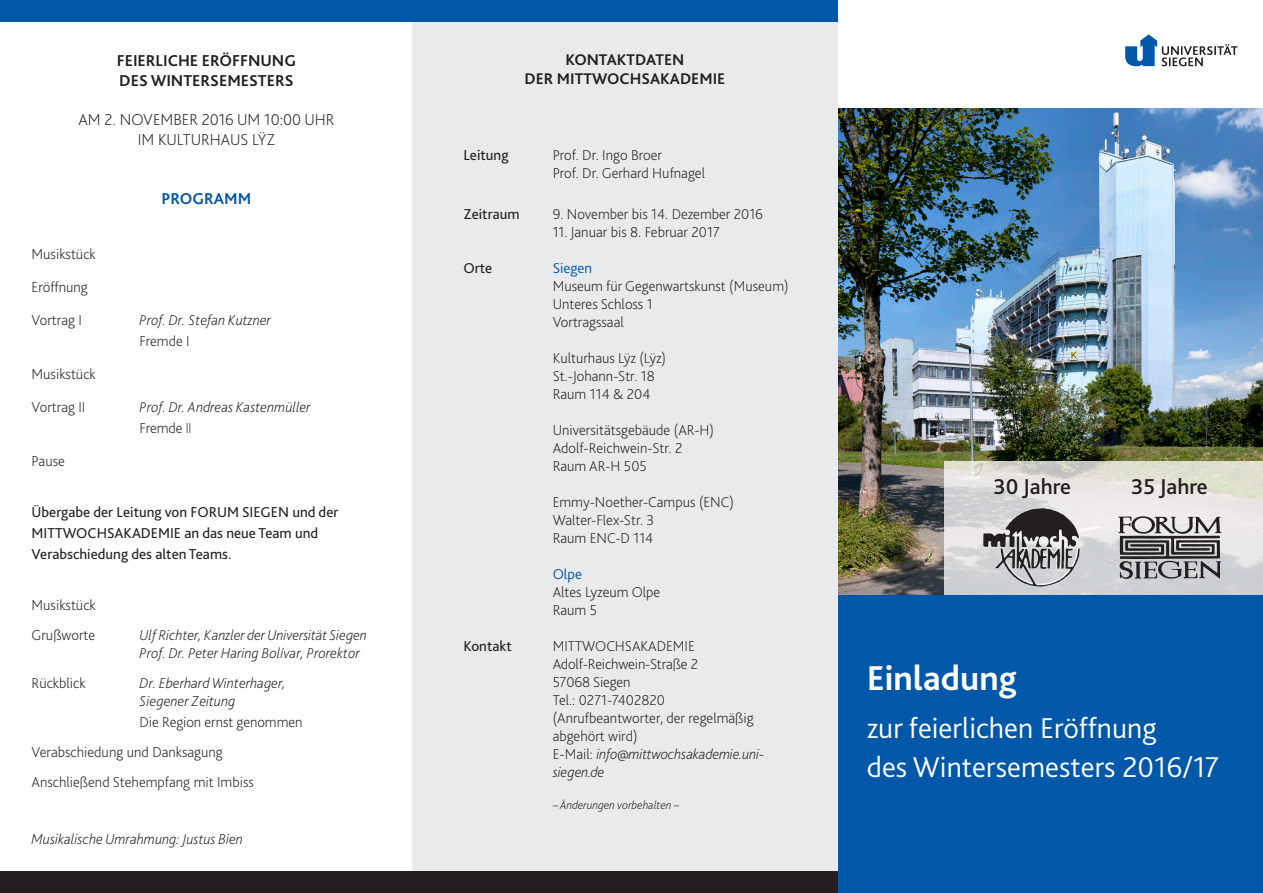
<style>
.page{position:relative;width:1263px;height:893px;background:#fff}
.page>*{position:absolute;margin:0;border:0;box-sizing:border-box;transform-origin:0 0}
.t1{font:700 36px "Bliss 2";color:#fff}
.t2{font:300 30px/39px "Bliss 2";color:#fff}
.t3{font:500 22.5px "Bliss 2";color:#231f20}
.t4{font:200 16.5px/19.8px "Bliss 2";color:#231f20;text-align:center}
.t5{font:700 16.5px/19.8px "Bliss 2";color:#231f20}
.t6{font:700 16.5px "Bliss 2";color:#0157a8}
.t7{font:700 16.2px/19.4px "Bliss 2";color:#231f20;text-align:center}
.t8{font:200 15px/18px "Bliss 2";color:#231f20}
.t9{font:italic 200 15px/18px "Bliss 2";color:#231f20}
.t10{font:15px/21px "Bliss 2";color:#231f20}
.t11{font:300 15px "Bliss 2";color:#0157a8}
.t12{font:italic 200 12px "Bliss 2";color:#231f20}
.s1{font-style:italic}
</style>
<div class="page">
<img style="left:838px;top:108px;width:425px;height:487px">
<div style="left:838px;top:595px;width:425px;height:298px;background:#0157a8"></div>
<svg style="left:1125px;top:34px;width:113px;height:32px"></svg>
<div style="left:412px;top:0;width:426px;height:893px;background:#e9eaeb"></div>
<div style="left:0;top:0;width:838px;height:21px;background:#0157a8"></div>
<svg style="left:944px;top:461px;width:319px;height:134px;background:#d3d3d0"></svg>
<img style="left:1101px;top:501px;width:130px;height:87px">
<img style="left:983px;top:508px;width:71px;height:39px">
<div style="left:0;top:872px;width:838px;height:21px;background:#231f20"></div>
<p class="t5" style="left:117px;top:50px;width:181px">FEIERLICHE ERÖFFNUNG<br>DES WINTERSEMESTERS</p>
<p class="t4" style="left:79px;top:110px;width:257px">AM 2. NOVEMBER 2016 UM 10:00 UHR<br>IM KULTURHAUS LŸZ</p>
<p class="t6" style="left:161px;top:188px;width:91px">PROGRAMM</p>
<p class="t8" style="left:32px;top:244px;width:66px">Musikstück</p>
<p class="t8" style="left:32px;top:277px;width:58px">Eröffnung</p>
<p class="t8" style="left:32px;top:310px;width:52px">Vortrag I</p>
<p class="t9" style="left:140px;top:310px;width:133px">Prof. Dr. Stefan Kutzner</p>
<p class="t8" style="left:140px;top:331px;width:52px">Fremde I</p>
<p class="t8" style="left:32px;top:364px;width:66px">Musikstück</p>
<p class="t8" style="left:32px;top:397px;width:55px">Vortrag II</p>
<p class="t9" style="left:140px;top:397px;width:173px">Prof. Dr. Andreas Kastenmüller</p>
<p class="t8" style="left:140px;top:418px;width:53px">Fremde II</p>
<p class="t8" style="left:32px;top:451px;width:35px">Pause</p>
<p class="t10" style="left:32px;top:501px;width:308px">Übergabe der Leitung von FORUM SIEGEN und der<br>MITTWOCHSAKADEMIE an das neue Team und<br>Verabschiedung des alten Teams.</p>
<p class="t8" style="left:32px;top:589px;width:66px;line-height:30px">Musikstück<br>Grußworte</p>
<p class="t9" style="left:140px;top:625px;width:229px">Ulf Richter, Kanzler der Universität Siegen<br>Prof. Dr. Peter Haring Bolívar, Prorektor</p>
<p class="t8" style="left:32px;top:673px;width:56px">Rückblick</p>
<p class="t9" style="left:140px;top:673px;width:147px">Dr. Eberhard Winterhager,<br>Siegener Zeitung</p>
<p class="t8" style="left:32px;top:706px;width:272px;line-height:30px;text-indent:108px">Die Region ernst genommen<br>Verabschiedung und Danksagung<br>Anschließend Stehempfang mit Imbiss</p>
<p class="t9" style="left:32px;top:829px;width:213px">Musikalische Umrahmung: Justus Bien</p>
<p class="t7" style="left:524px;top:49px;width:202px">KONTAKTDATEN<br>DER MITTWOCHSAKADEMIE</p>
<p class="t10" style="left:463px;top:144px;width:47px">Leitung</p>
<p class="t8" style="left:553px;top:146px;width:154px">Prof. Dr. Ingo Broer<br>Prof. Dr. Gerhard Hufnagel</p>
<p class="t10" style="left:463px;top:203px;width:58px">Zeitraum</p>
<p class="t8" style="left:553px;top:204px;width:212px">9. November bis 14. Dezember 2016</p>
<p class="t8" style="left:553px;top:222px;width:169px">11. Januar bis 8. Februar 2017</p>
<p class="t10" style="left:463px;top:257px;width:30px">Orte</p>
<p class="t11" style="left:553px;top:258px;width:41px">Siegen</p>
<p class="t8" style="left:553px;top:276px;width:237px">Museum für Gegenwartskunst (Museum)<br>Unteres Schloss 1<br>Vortragssaal</p>
<p class="t8" style="left:553px;top:348px;width:115px">Kulturhaus Lÿz (Lÿz)<br>St.-Johann-Str. 18<br>Raum 114 &amp; 204</p>
<p class="t8" style="left:553px;top:420px;width:163px">Universitätsgebäude (AR-H)<br>Adolf-Reichwein-Str. 2<br>Raum AR-H 505</p>
<p class="t8" style="left:553px;top:492px;width:183px">Emmy-Noether-Campus (ENC)<br>Walter-Flex-Str. 3<br>Raum ENC-D 114</p>
<p class="t11" style="left:553px;top:564px;width:31px">Olpe</p>
<p class="t8" style="left:553px;top:582px;width:109px">Altes Lyzeum Olpe<br>Raum 5</p>
<p class="t10" style="left:463px;top:635px;width:50px">Kontakt</p>
<p class="t8" style="left:553px;top:636px;width:213px">MITTWOCHSAKADEMIE<br>Adolf-Reichwein-Straße 2<br>57068 Siegen<br>Tel.: 0271-7402820 (Anrufbeantworter, der regelmäßig abgehört wird)<br>E-Mail: <span class="s1">info@mittwochsakademie.uni&shy;siegen.de</span></p>
<p class="t12" style="left:553px;top:798px;width:128px">– Änderungen vorbehalten –</p>
<h3 class="t3" style="left:993px;top:472px;width:79px">30 Jahre</h3>
<h3 class="t3" style="left:1131px;top:472px;width:78px">35 Jahre</h3>
<h1 class="t1" style="left:867px;top:655px;width:152px">Einladung</h1>
<h2 class="t2" style="left:867px;top:707px;width:354px">zur feierlichen Eröffnung<br>des Wintersemesters 2016/17</h2>
</div>
